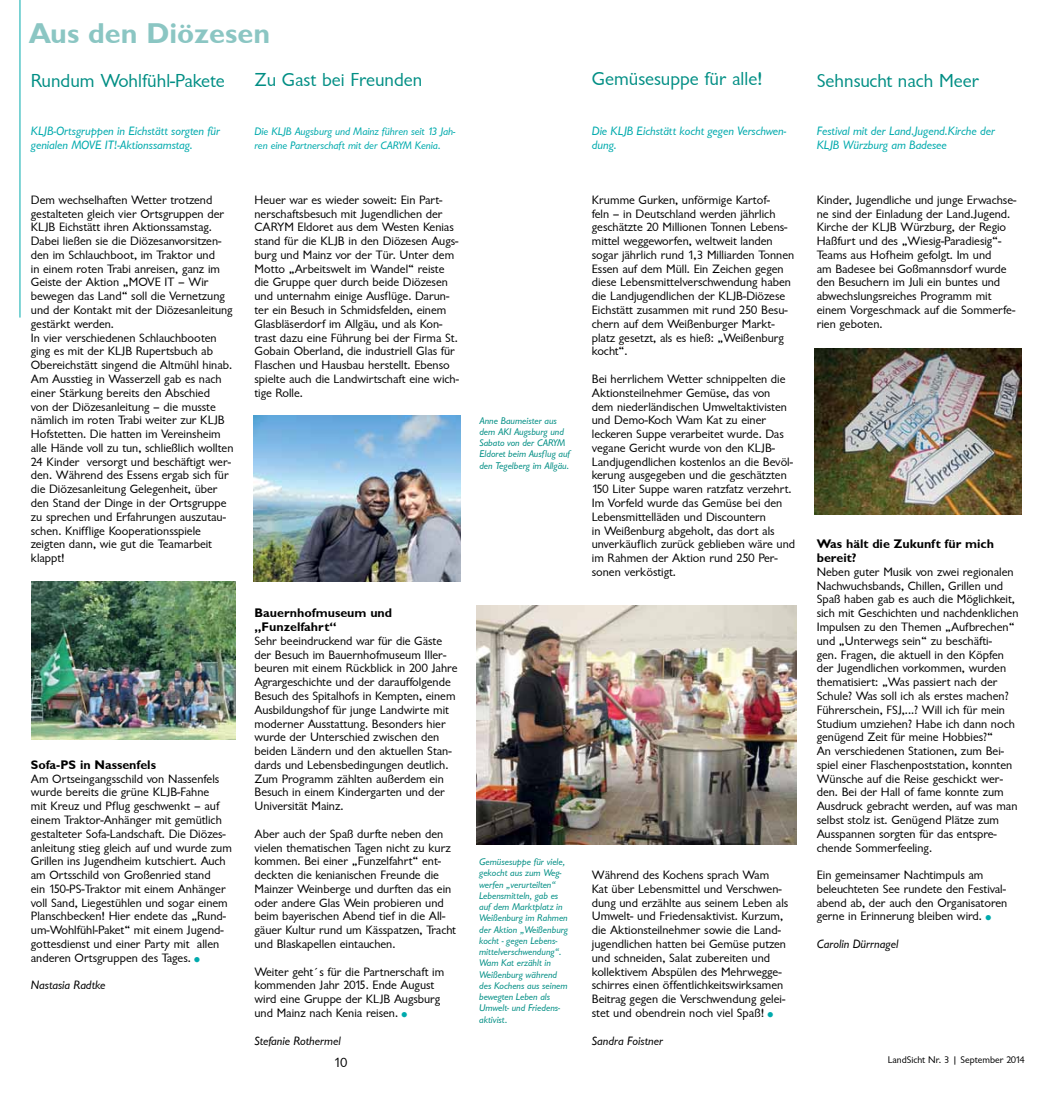
<style>
.page{position:relative;width:1051px;height:1099px;background:#fff}
.page>*{position:absolute;margin:0;border:0;box-sizing:border-box;transform-origin:0 0}
.t1{font:28.75px "Garrison Sans BOLD";color:#8bc6c3}
.t2{font:19.38px "Garrison Sans";color:#008e84}
.t3{font:13.75px "Garrison Sans";color:#000}
.t4{font:12.5px/13.8px "Garrison Sans";color:#000}
.t5{font:12.5px/13.8px "Garrison Sans ITALIC";letter-spacing:-.005em;color:#00aaad}
.t6{font:12.5px/13.8px "Garrison Sans BOLD";color:#000}
.t7{font:12.5px "Garrison Sans ITALIC";color:#000}
.t8{font:11.25px/13.8px "Garrison Sans ITALIC";letter-spacing:-.005em;color:#00aaad}
.t9{font:10px/11.2px "Garrison Sans ITALIC";color:#008e84}
.t10{font:10px "Garrison Sans";color:#000}
.s1{font-size:18.75px;color:#00aaad}
</style>
<div class="page">
<hr style="left:20px;top:0;width:1px;height:317px;background:#00aaad">
<img style="left:477px;top:605px;width:319px;height:240px">
<img style="left:814px;top:348px;width:207px;height:166px">
<img style="left:31px;top:581px;width:205px;height:158px">
<img style="left:254px;top:415px;width:207px;height:166px">
<h1 class="t1" style="left:29px;top:17px;width:243px">Aus den Diözesen</h1>
<h2 class="t2" style="left:31px;top:70px;width:195px">Rundum Wohlfühl-Pakete</h2>
<p class="t5" style="left:31px;top:124px;width:191px">KLJB-Ortsgruppen in Eichstätt sorgten für genialen MOVE IT!-Aktionssamstag.</p>
<p class="t4" style="left:31px;top:193px;width:204px">Dem wechselhaften Wetter trotzend gestalteten gleich vier Ortsgruppen der KLJB Eichstätt ihren Aktionssamstag.<br>Dabei ließen sie die Diözesanvorsitzen&shy;den im Schlauchboot, im Traktor und<br>in einem roten Trabi anreisen, ganz im Geiste der Aktion „MOVE IT – Wir bewegen das Land“ soll die Vernetzung und der Kontakt mit der Diözesanleitung gestärkt werden.<br>In vier verschiedenen Schlauchbooten ging es mit der KLJB Rupertsbuch ab Obereichstätt singend die Altmühl hinab.<br>Am Ausstieg in Wasserzell gab es nach einer Stärkung bereits den Abschied<br>von der Diözesanleitung – die musste nämlich im roten Trabi weiter zur KLJB Hofstetten. Die hatten im Vereinsheim alle Hände voll zu tun, schließlich wollten 24 Kinder versorgt und beschäftigt wer&shy;den. Während des Essens ergab sich für die Diözesanleitung Gelegenheit, über den Stand der Dinge in der Ortsgruppe zu sprechen und Erfahrungen auszutau&shy;schen. Knifflige Kooperationsspiele zeigten dann, wie gut die Teamarbeit klappt!</p>
<p class="t6" style="left:31px;top:757px;width:127px">Sofa-PS in Nassenfels</p>
<p class="t4" style="left:31px;top:772px;width:203px">Am Ortseingangsschild von Nassenfels wurde bereits die grüne KLJB-Fahne<br>mit Kreuz und Pflug geschwenkt – auf einem Traktor-Anhänger mit gemütlich gestalteter Sofa-Landschaft. Die Diözes&shy;anleitung stieg gleich auf und wurde zum Grillen ins Jugendheim kutschiert. Auch am Ortsschild von Großenried stand<br>ein 150-PS-Traktor mit einem Anhänger voll Sand, Liegestühlen und sogar einem Planschbecken! Hier endete das „Rund&shy;um-Wohlfühl-Paket“ mit einem Jugend&shy;gottesdienst und einer Party mit allen anderen Ortsgruppen des Tages.<span class="s1">•</span></p>
<p class="t7" style="left:31px;top:978px;width:76px">Nastasia Radtke</p>
<h2 class="t2" style="left:254px;top:69px;width:169px">Zu Gast bei Freunden</h2>
<p class="t8" style="left:254px;top:124px;width:202px">Die KLJB Augsburg und Mainz führen seit 13 Jah&shy;ren eine Partnerschaft mit der CARYM Kenia.</p>
<p class="t4" style="left:254px;top:193px;width:206px">Heuer war es wieder soweit: Ein Part&shy;nerschaftsbesuch mit Jugendlichen der CARYM Eldoret aus dem Westen Kenias stand für die KLJB in den Diözesen Augs&shy;burg und Mainz vor der Tür. Unter dem Motto „Arbeitswelt im Wandel“ reiste die Gruppe quer durch beide Diözesen und unternahm einige Ausflüge. Darun&shy;ter ein Besuch in Schmidsfelden, einem Glasbläserdorf im Allgäu, und als Kon&shy;trast dazu eine Führung bei der Firma St.<br>Gobain Oberland, die industriell Glas für Flaschen und Hausbau herstellt. Ebenso spielte auch die Landwirtschaft eine wich&shy;tige Rolle.</p>
<p class="t6" style="left:254px;top:606px;width:139px">Bauernhofmuseum und „Funzelfahrt“</p>
<p class="t4" style="left:254px;top:634px;width:204px">Sehr beeindruckend war für die Gäste der Besuch im Bauernhofmuseum Iller&shy;beuren mit einem Rückblick in 200 Jahre Agrargeschichte und der darauffolgende Besuch des Spitalhofs in Kempten, einem Ausbildungshof für junge Landwirte mit moderner Ausstattung. Besonders hier wurde der Unterschied zwischen den beiden Ländern und den aktuellen Stan&shy;dards und Lebensbedingungen deutlich.<br>Zum Programm zählten außerdem ein Besuch in einem Kindergarten und der Universität Mainz.</p>
<p class="t4" style="left:254px;top:827px;width:203px">Aber auch der Spaß durfte neben den vielen thematischen Tagen nicht zu kurz kommen. Bei einer „Funzelfahrt“ ent&shy;deckten die kenianischen Freunde die Mainzer Weinberge und durften das ein oder andere Glas Wein probieren und beim bayerischen Abend tief in die All&shy;gäuer Kultur rund um Kässpatzen, Tracht und Blaskapellen eintauchen.</p>
<p class="t4" style="left:254px;top:964px;width:191px">Weiter geht´s für die Partnerschaft im kommenden Jahr 2015. Ende August wird eine Gruppe der KLJB Augsburg und Mainz nach Kenia reisen.<span class="s1">•</span></p>
<p class="t7" style="left:254px;top:1033px;width:88px">Stefanie Rothermel</p>
<p class="t9" style="left:479px;top:415px;width:92px">Anne Baumeister aus dem AKI Augsburg und<br>Sabato von der CARYM<br>Eldoret beim Ausflug auf den Tegelberg im Allgäu.</p>
<h2 class="t2" style="left:591px;top:68px;width:172px">Gemüsesuppe für alle!</h2>
<p class="t5" style="left:591px;top:124px;width:196px">Die KLJB Eichstätt kocht gegen Verschwen&shy;dung.</p>
<p class="t4" style="left:591px;top:193px;width:204px">Krumme Gurken, unförmige Kartof-<br>feln – in Deutschland werden jährlich geschätzte 20 Millionen Tonnen Lebens&shy;mittel weggeworfen, weltweit landen sogar jährlich rund 1,3 Milliarden Tonnen Essen auf dem Müll. Ein Zeichen gegen diese Lebensmittelverschwendung haben die Landjugendlichen der KLJB-Diözese Eichstätt zusammen mit rund 250 Besu&shy;chern auf dem Weißenburger Markt&shy;platz gesetzt, als es hieß: „Weißenburg kocht“.</p>
<p class="t4" style="left:591px;top:372px;width:205px">Bei herrlichem Wetter schnippelten die Aktionsteilnehmer Gemüse, das von<br>dem niederländischen Umweltaktivisten und Demo-Koch Wam Kat zu einer leckeren Suppe verarbeitet wurde. Das vegane Gericht wurde von den KLJB-Landjugendlichen kostenlos an die Bevöl&shy;kerung ausgegeben und die geschätzten 150 Liter Suppe waren ratzfatz verzehrt.<br>Im Vorfeld wurde das Gemüse bei den Lebensmittelläden und Discountern<br>in Weißenburg abgeholt, das dort als unverkäuflich zurück geblieben wäre und im Rahmen der Aktion rund 250 Per&shy;sonen verköstigt.</p>
<p class="t9" style="left:479px;top:856px;width:90px">Gemüsesuppe für viele, gekocht aus zum Weg&shy;werfen „verurteilten“<br>Lebensmitteln, gab es auf dem Marktplatz in<br>Weißenburg im Rahmen der Aktion „Weißenburg kocht - gegen Lebens&shy;mittelverschwendung“.<br>Wam Kat erzählt in<br>Weißenburg während des Kochens aus seinem bewegten Leben als<br>Umwelt- und Friedens&shy;aktivist.</p>
<p class="t4" style="left:591px;top:868px;width:198px">Während des Kochens sprach Wam Kat über Lebensmittel und Verschwen&shy;dung und erzählte aus seinem Leben als Umwelt- und Friedensaktivist. Kurzum, die Aktionsteilnehmer sowie die Land&shy;jugendlichen hatten bei Gemüse putzen und schneiden, Salat zubereiten und kollektivem Abspülen des Mehrwegge&shy;schirres einen öffentlichkeitswirksamen Beitrag gegen die Verschwendung gelei&shy;stet und obendrein noch viel Spaß!<span class="s1">•</span></p>
<p class="t7" style="left:591px;top:1033px;width:73px">Sandra Foistner</p>
<h2 class="t2" style="left:816px;top:70px;width:164px">Sehnsucht nach Meer</h2>
<p class="t5" style="left:816px;top:124px;width:180px">Festival mit der Land.Jugend.Kirche der<br>KLJB Würzburg am Badesee</p>
<p class="t4" style="left:816px;top:193px;width:201px">Kinder, Jugendliche und junge Erwachse&shy;ne sind der Einladung der Land.Jugend.<br>Kirche der KLJB Würzburg, der Regio Haßfurt und des „Wiesig-Paradiesig“- Teams aus Hofheim gefolgt. Im und<br>am Badesee bei Goßmannsdorf wurde den Besuchern im Juli ein buntes und abwechslungsreiches Programm mit einem Vorgeschmack auf die Sommerfe&shy;rien geboten.</p>
<p class="t6" style="left:816px;top:537px;width:179px">Was hält die Zukunft für mich bereit?</p>
<p class="t4" style="left:816px;top:565px;width:203px">Neben guter Musik von zwei regionalen Nachwuchsbands, Chillen, Grillen und Spaß haben gab es auch die Möglichkeit, sich mit Geschichten und nachdenklichen Impulsen zu den Themen „Aufbrechen“ und „Unterwegs sein“ zu beschäfti-<br>gen. Fragen, die aktuell in den Köpfen der Jugendlichen vorkommen, wurden thematisiert: „Was passiert nach der Schule? Was soll ich als erstes machen?<br>Führerschein, FSJ,...? Will ich für mein Studium umziehen? Habe ich dann noch genügend Zeit für meine Hobbies?“<br>An verschiedenen Stationen, zum Bei&shy;spiel einer Flaschenpoststation, konnten Wünsche auf die Reise geschickt wer&shy;den. Bei der Hall of fame konnte zum Ausdruck gebracht werden, auf was man selbst stolz ist. Genügend Plätze zum Ausspannen sorgten für das entspre&shy;chende Sommerfeeling.</p>
<p class="t4" style="left:816px;top:868px;width:192px">Ein gemeinsamer Nachtimpuls am beleuchteten See rundete den Festival&shy;abend ab, der auch den Organisatoren gerne in Erinnerung bleiben wird.<span class="s1">•</span></p>
<p class="t7" style="left:816px;top:936px;width:83px">Carolin Dürrnagel</p>
<p class="t3" style="left:334px;top:1055px;width:15px">10</p>
<p class="t10" style="left:887px;top:1054px;width:138px">LandSicht Nr. 3 | September 2014</p>
</div>
